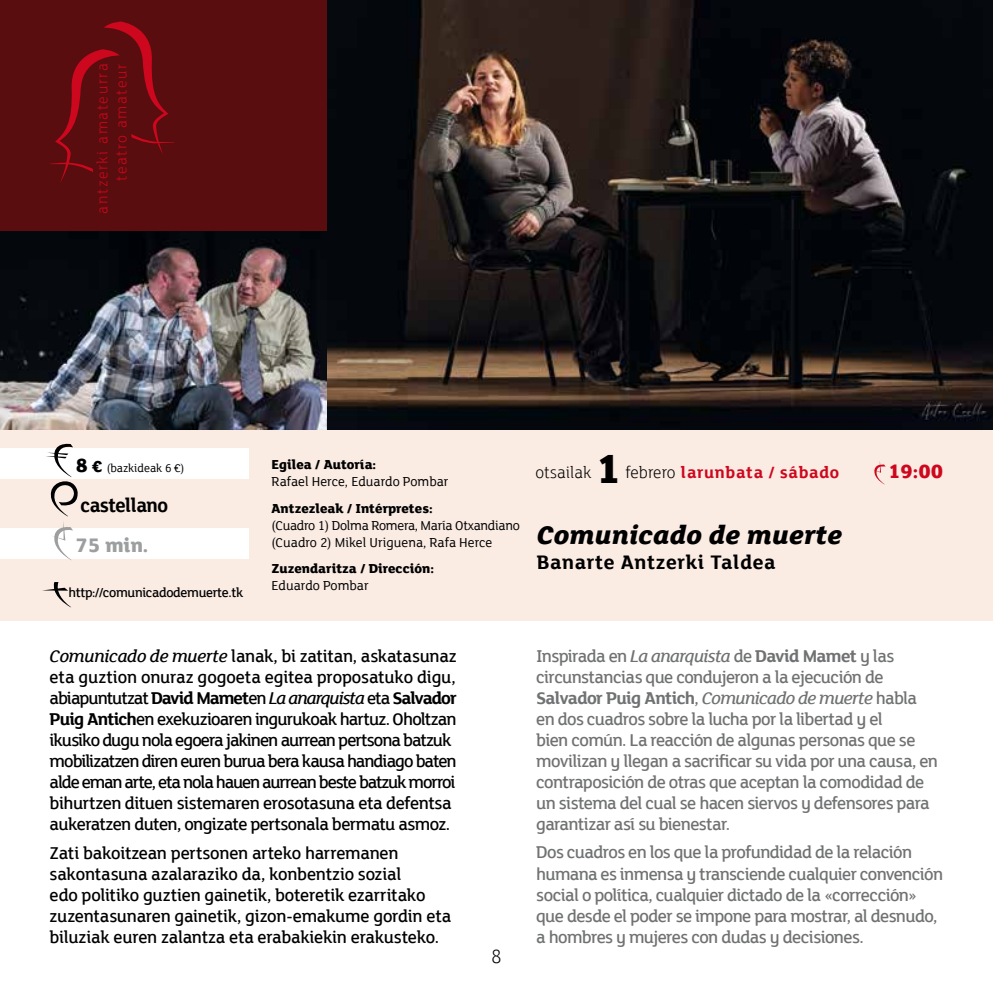
<style>
.page{position:relative;width:993px;height:993px;background:#fff}
.page>*{position:absolute;margin:0;border:0;box-sizing:border-box;transform-origin:0 0}
.t1{font:800 43.75px "FS Lola";color:#000}
.t2{font:italic 800 28px "FS Lola";color:#000}
.t3{font:700 21px "FS Lola";letter-spacing:.03em;color:#000}
.t4{font:700 21px "FS Lola";letter-spacing:-.03em;color:#000;scale:.95 1}
.t5{font:800 21px "FS Lola";color:#9c9e9f}
.t6{font:800 21px "FS Lola";color:#cd071e}
.t7{font:300 21px "FS Lola";color:#000}
.t8{font:500 18.38px/21px "FS Lola";letter-spacing:-.035em;color:#707172}
.t9{font:500 18.38px/21px "FS Lola";letter-spacing:-.045em;color:#000}
.t10{font:500 18.38px/21px "FS Lola";letter-spacing:-.025em;color:#000}
.t11{font:700 17.5px "FS Lola";letter-spacing:.04em;color:#cd071e}
.t12{font:300 17.5px "FS Lola";color:#000}
.t13{font:300 15.75px/18.9px "FS Lola";letter-spacing:.1em;color:#cd071e;text-align:right}
.t14{font:14px/16.8px "FS Lola";letter-spacing:-.02em;color:#000}
.t15{font:800 14px "FS Lola";color:#000}
.t16{font:14px "FS Lola";color:#000}
.t17{font:500 14px "FS Lola";letter-spacing:-.025em;color:#000}
.t18{font:12.25px "FS Lola";color:#000}
.s1{font-weight:800;font-size:21px}
.s2{font-weight:800;font-size:17.5px}
.s3{font-weight:300;color:#000}
.s4{font-style:italic}
.s5{font-weight:700}
</style>
<div class="page">
<div style="left:0;top:0;width:992px;height:620px;background:#faebe3"></div>
<div style="left:0;top:0;width:992px;height:429px;background:#5a0d0e"></div>
<hr style="left:992px;top:0;width:1px;height:621px;background:#e4e7ed">
<hr style="left:992px;top:0;width:1px;height:429px;background:#203a58">
<div style="left:0;top:448px;width:248px;height:31px;background:#fff"></div>
<div style="left:0;top:528px;width:248px;height:31px;background:#fff"></div>
<svg style="left:46px;top:443px;width:32px;height:117px"></svg>
<svg style="left:873px;top:461px;width:12px;height:23px"></svg>
<img style="left:0;top:231px;width:327px;height:198px">
<img style="left:327px;top:0;width:665px;height:429px">
<svg style="left:50px;top:22px;width:125px;height:161px"></svg>
<svg style="left:42px;top:582px;width:29px;height:25px"></svg>
<p class="t13" style="left:92px;top:213px;width:151px;rotate:-90deg">antzerki amateurra teatro amateur</p>
<p class="t18" style="left:75px;top:459px;width:110px"><span class="s1">8</span> <span class="s2">€</span> (bazkideak 6 €)</p>
<p class="t4" style="left:81px;top:490px;width:93px">castellano</p>
<p class="t5" style="left:75px;top:530px;width:74px">75 min.</p>
<p class="t17" style="left:68px;top:583px;width:176px">http://comunicadodemuerte.tk</p>
<p class="t15" style="left:271px;top:455px;width:106px">Egilea / Autoría:</p>
<p class="t16" style="left:271px;top:472px;width:178px">Rafael Herce, Eduardo Pombar</p>
<p class="t15" style="left:271px;top:498px;width:163px">Antzezleak / Intérpretes:</p>
<p class="t14" style="left:271px;top:516px;width:250px">(Cuadro 1) Dolma Romera, María Otxandiano (Cuadro 2) Mikel Uriguena, Rafa Herce</p>
<p class="t15" style="left:271px;top:559px;width:164px">Zuzendaritza / Dirección:</p>
<p class="t16" style="left:271px;top:576px;width:99px">Eduardo Pombar</p>
<p class="t12" style="left:535px;top:461px;width:58px">otsailak</p>
<h1 class="t1" style="left:595px;top:438px;width:27px">1</h1>
<p class="t11" style="left:625px;top:460px;width:215px"><span class="s3">febrero</span> larunbata / sábado</p>
<p class="t6" style="left:887px;top:456px;width:56px">19:00</p>
<h2 class="t2" style="left:536px;top:515px;width:307px">Comunicado de muerte</h2>
<p class="t3" style="left:536px;top:547px;width:240px">Banarte Antzerki Taldea</p>
<p class="t9" style="left:50px;top:644px;width:408px"><span class="s4">Comunicado de muerte</span> lanak, bi zatitan, askatasunaz eta guztion onuraz gogoeta egitea proposatuko digu, abiapuntutzat <span class="s5">David Mamet</span>en <span class="s4">La anarquista</span> eta <span class="s5">Salvador Puig Antich</span>en exekuzioaren ingurukoak hartuz. Oholtzan ikusiko dugu nola egoera jakinen aurrean pertsona batzuk mobilizatzen diren euren burua bera kausa handiago baten alde eman arte, eta nola hauen aurrean beste batzuk morroi bihurtzen dituen sistemaren erosotasuna eta defentsa aukeratzen duten, ongizate pertsonala bermatu asmoz.</p>
<p class="t10" style="left:50px;top:841px;width:403px">Zati bakoitzean pertsonen arteko harremanen sakontasuna azalaraziko da, konbentzio sozial<br>edo politiko guztien gainetik, boteretik ezarritako zuzentasunaren gainetik, gizon-emakume gordin eta biluziak euren zalantza eta erabakiekin erakusteko.</p>
<p class="t7" style="left:491px;top:942px;width:13px">8</p>
<p class="t8" style="left:536px;top:644px;width:403px">Inspirada en <span class="s4">La anarquista</span> de <span class="s5">David Mamet</span> y las circunstancias que condujeron a la ejecución de <span class="s5">Salvador Puig Antich</span>, <span class="s4">Comunicado de muerte</span> habla en dos cuadros sobre la lucha por la libertad y el<br>bien común. La reacción de algunas personas que se movilizan y llegan a sacrificar su vida por una causa, en contraposición de otras que aceptan la comodidad de un sistema del cual se hacen siervos y defensores para garantizar así su bienestar.</p>
<p class="t8" style="left:536px;top:841px;width:408px">Dos cuadros en los que la profundidad de la relación humana es inmensa y transciende cualquier convención social o política, cualquier dictado de la «corrección» que desde el poder se impone para mostrar, al desnudo, a hombres y mujeres con dudas y decisiones.</p>
</div>
